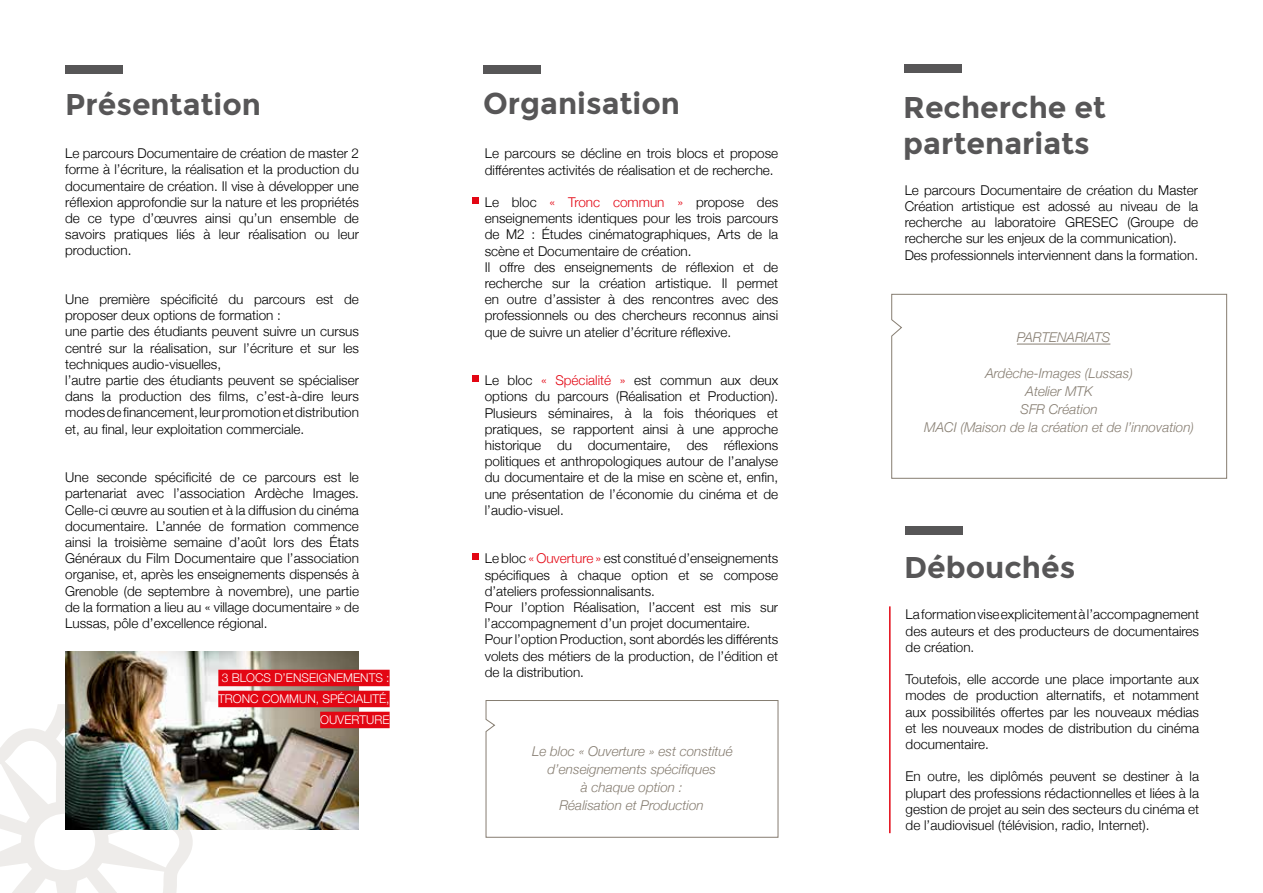
<style>
.page{position:relative;width:1263px;height:893px;background:#fff}
.page>*{position:absolute;margin:0;border:0;box-sizing:border-box;transform-origin:0 0}
.t1{font:700 30px/35.4px "Montserrat";color:#575657}
.t2{font:300 13.5px/16.2px "Helvetica Neue";color:#000;text-align:justify}
.t3{font:italic 300 13.5px/18px "Helvetica Neue";color:#867d71;text-align:center}
.t4{font:300 12px/21px "Helvetica Neue";color:#fff;text-align:right}
.s1{color:#e30613}
</style>
<div class="page">
<svg style="left:0;top:704px;width:210px;height:189px"></svg>
<div style="left:905px;top:526px;width:58px;height:8px;background:#575657"></div>
<div style="left:483px;top:65px;width:58px;height:9px;background:#575657"></div>
<div style="left:65px;top:65px;width:58px;height:9px;background:#575657"></div>
<div style="left:904px;top:64px;width:58px;height:9px;background:#575657"></div>
<img style="left:65px;top:652px;width:294px;height:177px">
<div style="left:218px;top:670px;width:172px;height:16px;background:#e30613"></div>
<div style="left:218px;top:691px;width:172px;height:16px;background:#e30613"></div>
<div style="left:320px;top:712px;width:70px;height:16px;background:#e30613"></div>
<svg style="left:891px;top:294px;width:336px;height:185px"></svg>
<hr style="left:889px;top:606px;width:1px;height:227px;background:#e30613">
<div style="left:472px;top:197px;width:7px;height:6px;background:#e30613"></div>
<div style="left:472px;top:375px;width:7px;height:7px;background:#e30613"></div>
<div style="left:472px;top:553px;width:7px;height:7px;background:#e30613"></div>
<svg style="left:486px;top:700px;width:292px;height:138px"></svg>
<h1 class="t1" style="left:65px;top:86px;width:197px">Présentation</h1>
<h1 class="t1" style="left:483px;top:86px;width:198px">Organisation</h1>
<p class="t2" style="left:65px;top:144px;width:295px">Le parcours Documentaire de création de master 2 forme à l’écriture, la réalisation et la production du documentaire de création. Il vise à développer une réflexion approfondie sur la nature et les propriétés de ce type d’œuvres ainsi qu’un ensemble de savoirs pratiques liés à leur réalisation ou leur production.</p>
<p class="t2" style="left:65px;top:290px;width:295px;text-align:left">Une première spécificité du parcours est de proposer deux options de formation :<br>une partie des étudiants peuvent suivre un cursus centré sur la réalisation, sur l’écriture et sur les techniques audio-visuelles,<br>l’autre partie des étudiants peuvent se spécialiser dans la production des films, c’est-à-dire leurs modes de financement, leur promotion et distribution et, au final, leur exploitation commerciale.</p>
<p class="t2" style="left:65px;top:468px;width:295px">Une seconde spécificité de ce parcours est le partenariat avec l’association Ardèche Images.<br>Celle-ci œuvre au soutien et à la diffusion du cinéma documentaire. L’année de formation commence ainsi la troisième semaine d’août lors des États Généraux du Film Documentaire que l’association organise, et, après les enseignements dispensés à Grenoble (de septembre à novembre), une partie de la formation a lieu au « village documentaire » de Lussas, pôle d’excellence régional.</p>
<p class="t4" style="left:218px;top:666px;width:173px">3 BLOCS D’ENSEIGNEMENTS :<br>TRONC COMMUN, SPÉCIALITÉ,<br>OUVERTURE</p>
<p class="t2" style="left:485px;top:144px;width:295px">Le parcours se décline en trois blocs et propose différentes activités de réalisation et de recherche.</p>
<p class="t2" style="left:485px;top:193px;width:295px;text-align:left">Le bloc <span class="s1">« Tronc commun »</span> propose des enseignements identiques pour les trois parcours de M2 : Études cinématographiques, Arts de la scène et Documentaire de création.<br>Il offre des enseignements de réflexion et de recherche sur la création artistique. Il permet en outre d’assister à des rencontres avec des professionnels ou des chercheurs reconnus ainsi que de suivre un atelier d’écriture réflexive.</p>
<p class="t2" style="left:485px;top:371px;width:295px">Le bloc <span class="s1">« Spécialité »</span> est commun aux deux options du parcours (Réalisation et Production).<br>Plusieurs séminaires, à la fois théoriques et pratiques, se rapportent ainsi à une approche historique du documentaire, des réflexions politiques et anthropologiques autour de l’analyse du documentaire et de la mise en scène et, enfin, une présentation de l’économie du cinéma et de l’audio-visuel.</p>
<p class="t2" style="left:485px;top:549px;width:295px;text-align:left">Le bloc <span class="s1">« Ouverture »</span> est constitué d’enseignements spécifiques à chaque option et se compose d’ateliers professionnalisants.<br>Pour l’option Réalisation, l’accent est mis sur l’accompagnement d’un projet documentaire.<br>Pour l’option Production, sont abordés les différents volets des métiers de la production, de l’édition et de la distribution.</p>
<p class="t3" style="left:532px;top:741px;width:202px">Le bloc « Ouverture » est constitué d’enseignements spécifiques<br>à chaque option :<br>Réalisation et Production</p>
<h1 class="t1" style="left:903px;top:90px;width:204px">Recherche et partenariats</h1>
<p class="t2" style="left:905px;top:181px;width:295px;text-align:left">Le parcours Documentaire de création du Master Création artistique est adossé au niveau de la recherche au laboratoire GRESEC (Groupe de recherche sur les enjeux de la communication).<br>Des professionnels interviennent dans la formation.</p>
<p class="t3" style="left:1017px;top:327px;width:95px">PARTENARIATS</p>
<p class="t3" style="left:924px;top:363px;width:271px">Ardèche-Images (Lussas)<br>Atelier MTK<br>SFR Création<br>MACI (Maison de la création et de l’innovation)</p>
<h1 class="t1" style="left:904px;top:550px;width:173px">Débouchés</h1>
<p class="t2" style="left:905px;top:605px;width:295px">La formation vise explicitement à l’accompagnement des auteurs et des producteurs de documentaires de création.</p>
<p class="t2" style="left:905px;top:670px;width:295px">Toutefois, elle accorde une place importante aux modes de production alternatifs, et notamment aux possibilités offertes par les nouveaux médias et les nouveaux modes de distribution du cinéma documentaire.</p>
<p class="t2" style="left:905px;top:767px;width:295px">En outre, les diplômés peuvent se destiner à la plupart des professions rédactionnelles et liées à la gestion de projet au sein des secteurs du cinéma et de l’audiovisuel (télévision, radio, Internet).</p>
</div>
